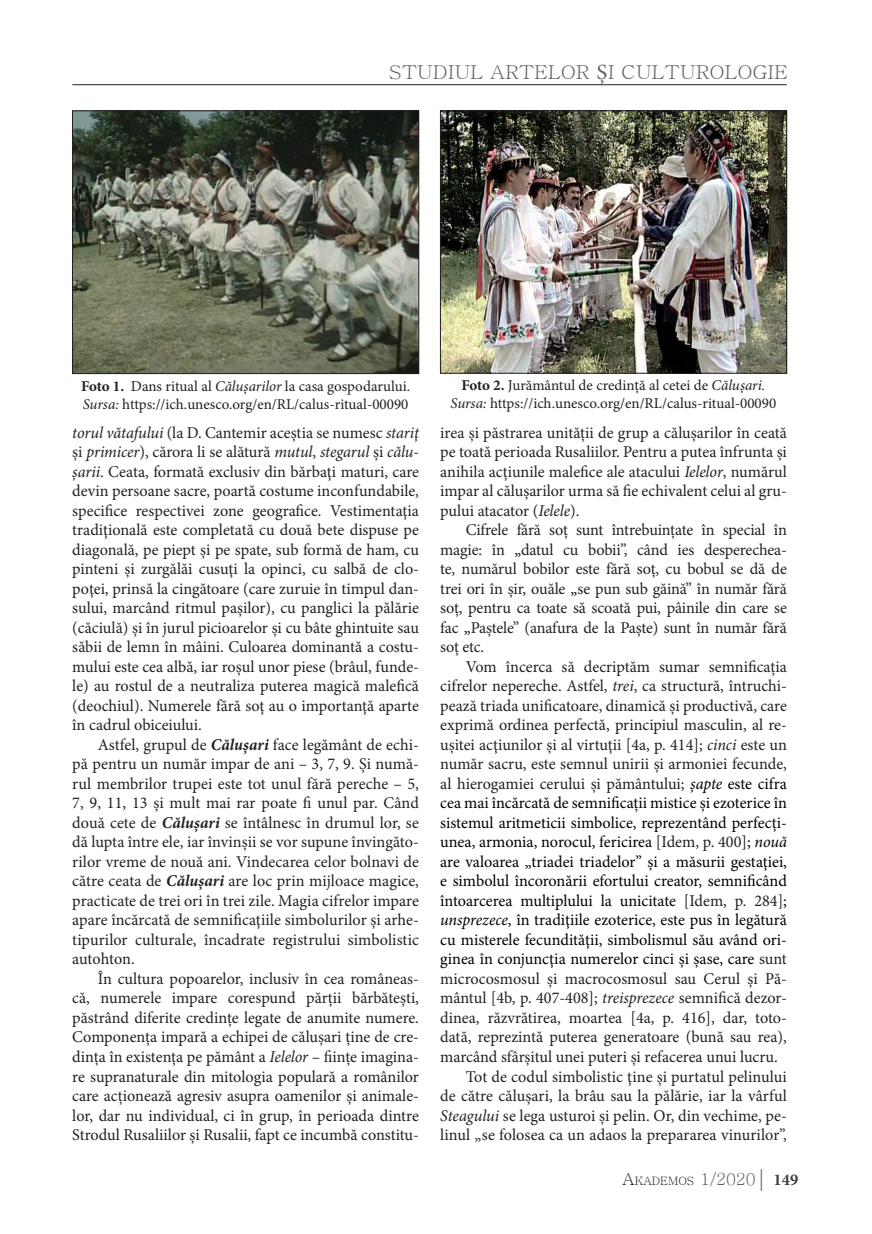
<style>
.page{position:relative;width:872px;height:1234px;background:#fff}
.page>*{position:absolute;margin:0;border:0;box-sizing:border-box;transform-origin:0 0}
.t1{font:19.2px "Batang";color:#636366;scale:1.06 1}
.Text_de_baza{font:16.5px/19.5px "Minion Pro";color:#231f20;text-align:justify}
.legenda{font:15px "Minion Pro";color:#231f20}
.t2{font:11.55px "Batang";color:#231f20}
.s1{font-family:"Minion Pro";font-size:21.6px}
.s2{font-weight:700}
.s3{font-style:italic}
.s4{font-weight:700;font-style:italic}
.s5{color:#000}
.s6{font-style:italic;color:#000}
.s7{font-size:16.5px}
.s8{font-size:16.5px;color:#636366}
.s9{font-family:"Garamond";font-size:24px;color:#636366}
.s10{font-family:"Minion Pro";font-weight:700;font-size:16.5px;color:#3e3e3f}
</style>
<div class="page">
<hr style="left:72px;top:84px;width:715px;height:1px;background:#231f20">
<img style="left:74px;top:113px;width:343px;height:258px">
<div style="left:72px;top:111px;width:347px;height:262px;border:1px solid #231f20"></div>
<img style="left:442px;top:113px;width:343px;height:258px">
<div style="left:440px;top:111px;width:347px;height:262px;border:1px solid #231f20"></div>
<p class="t1" style="left:389px;top:62px;width:378px">STUDIUL ARTELOR <span class="s1">Ș</span>I CULTUROLOGIE</p>
<p class="legenda" style="left:81px;top:376px;width:330px"><span class="s2">Foto 1.</span> Dans ritual al <span class="s3">Călușarilor</span> la casa gospodarului.</p>
<p class="legenda" style="left:83px;top:394px;width:327px"><span class="s3">Sursa:</span> https://ich.unesco.org/en/RL/calus-ritual-00090</p>
<p class="Text_de_baza" style="left:72px;top:422px;width:348px"><span class="s3">torul vătafului</span> (la D. Cantemir aceştia se numesc <span class="s3">stariţ </span>şi <span class="s3">primicer</span>), cărora li se alătură <span class="s3">mutul</span>, <span class="s3">stegarul</span> şi <span class="s3">călu&shy;şarii</span>. Ceata, formată exclusiv din bărbaţi maturi, care devin persoane sacre, poartă costume inconfundabile, specifice respectivei zone geografice. Vestimentaţia tradiţională este completată cu două bete dispuse pe diagonală, pe piept şi pe spate, sub formă de ham, cu pinteni şi zurgălăi cusuţi la opinci, cu salbă de clo&shy;poţei, prinsă la cingătoare (care zuruie în timpul dan&shy;sului, marcând ritmul paşilor), cu panglici la pălărie (căciulă) şi în jurul picioarelor şi cu bâte ghintuite sau săbii de lemn în mâini. Culoarea dominantă a costu&shy;mului este cea albă, iar roşul unor piese (brâul, funde&shy;le) au rostul de a neutraliza puterea magică malefică (deochiul). Numerele fără soţ au o importanţă aparte în cadrul obiceiului.</p>
<p class="Text_de_baza" style="left:72px;top:734px;width:348px;text-indent:26px">Astfel, grupul de <span class="s4">Căluşari</span> face legământ de echi&shy;pă pentru un număr impar de ani – 3, 7, 9. Şi numă&shy;rul membrilor trupei este tot unul fără pereche – 5, 7, 9, 11, 13 şi mult mai rar poate fi unul par. Când două cete de <span class="s4">Căluşari</span> se întâlnesc în drumul lor, se dă lupta între ele, iar învinşii se vor supune învingăto&shy;rilor vreme de nouă ani. Vindecarea celor bolnavi de către ceata de <span class="s4">Căluşari</span> are loc prin mijloace magice, practicate de trei ori în trei zile. Magia cifrelor impare apare încărcată de semnificaţiile simbolurilor şi arhe&shy;tipurilor culturale, încadrate registrului simbolistic autohton.</p>
<p class="Text_de_baza" style="left:72px;top:968px;width:348px;text-indent:26px">În cultura popoarelor, inclusiv în cea româneas&shy;că, numerele impare corespund părții bărbătești, păstrând diferite credințe legate de anumite numere.<br>Componența impară a echipei de călușari ține de cre&shy;dința în existența pe pământ a <span class="s3">Ielelor</span> – ființe imagina&shy;re supranaturale din mitologia populară a românilor care acționează agresiv asupra oamenilor și animale&shy;lor, dar nu individual, ci în grup, în perioada dintre Strodul Rusaliilor și Rusalii, fapt ce incumbă constitu-</p>
<p class="legenda" style="left:461px;top:375px;width:306px"><span class="s2">Foto 2.</span> Jurământul de credință al cetei de <span class="s3">Călușari.</span></p>
<p class="legenda" style="left:450px;top:393px;width:327px"><span class="s3">Sursa:</span> https://ich.unesco.org/en/RL/calus-ritual-00090</p>
<p class="Text_de_baza" style="left:440px;top:422px;width:348px">irea și păstrarea unității de grup a călușarilor în ceată pe toată perioada Rusaliilor. Pentru a putea înfrunta și anihila acțiunile malefice ale atacului <span class="s3">Ielelor</span>, numărul impar al călușarilor urma să fie echivalent celui al gru&shy;pului atacator (<span class="s3">Ielele</span>).</p>
<p class="Text_de_baza" style="left:440px;top:520px;width:348px;text-indent:26px">Cifrele fără soț sunt întrebuințate în special în magie: în <span class="s5">„</span>datul cu bobii”, când ies desperechea&shy;te, numărul bobilor este fără soț, cu bobul se dă de trei ori în șir, ouăle <span class="s5">„</span>se pun sub găină” în număr fără soț, pentru ca toate să scoată pui, pâinile din care se fac <span class="s5">„</span>Paștele” (anafura de la Paște) sunt în număr fără soț etc.</p>
<p class="Text_de_baza" style="left:440px;top:656px;width:348px;text-indent:26px">Vom încerca să decriptăm sumar semnificația cifrelor nepereche. Astfel, <span class="s3">trei</span>, ca structură, întruchi&shy;pează triada unificatoare, dinamică şi productivă, care exprimă ordinea perfectă, principiul masculin, al re&shy;uşitei acţiunilor şi al virtuţii [4a, p. 414]; <span class="s3">cinci</span> este un număr sacru, este semnul unirii şi armoniei fecunde, al hierogamiei cerului şi pământului; <span class="s6">șapte</span> <span class="s5">este cifra cea mai încărcată de semnificații mistice și ezoterice în sistemul aritmeticii simbolice, reprezentând perfecți&shy;unea, armonia, norocul, fericirea</span> [Idem, p. 400]<span class="s5">;</span> <span class="s6">nouă </span><span class="s5">are valoarea „triadei triadelor” şi a măsurii gestaţiei, e simbolul încoronării efortului creator, semnificând întoarcerea multiplului la unicitate</span> [Idem, p. 284]<span class="s5">; </span><span class="s6">unsprezece</span><span class="s5">, în tradiţiile ezoterice, este pus în legătură cu misterele fecundităţii, simbolismul său având ori&shy;ginea în conjuncţia numerelor cinci şi şase, care</span> sunt microcosmosul şi macrocosmosul sau Cerul şi Pă&shy;mântul [4b, p. 407-408]; <span class="s3">treisprezece</span> semnifică dezor&shy;dinea, răzvrătirea, moartea [4a, p. 416], dar, toto&shy;dată, reprezintă puterea generatoare (bună sau rea), marcând sfârşitul unei puteri şi refacerea unui lucru.</p>
<p class="Text_de_baza" style="left:440px;top:1066px;width:348px;text-indent:26px">Tot de codul simbolistic ţine şi purtatul pelinului de către căluşari, la brâu sau la pălărie, iar la vârful <span class="s3">Steagului</span> se lega usturoi şi pelin. Or, din vechime, pe&shy;linul „se folosea ca un adaos la prepararea vinurilor”,</p>
<p class="t2" style="left:622px;top:1175px;width:177px"><span class="s7">A</span>KADEMOS <span class="s8">1/2020</span><span class="s9">|</span> <span class="s10">149</span></p>
</div>
